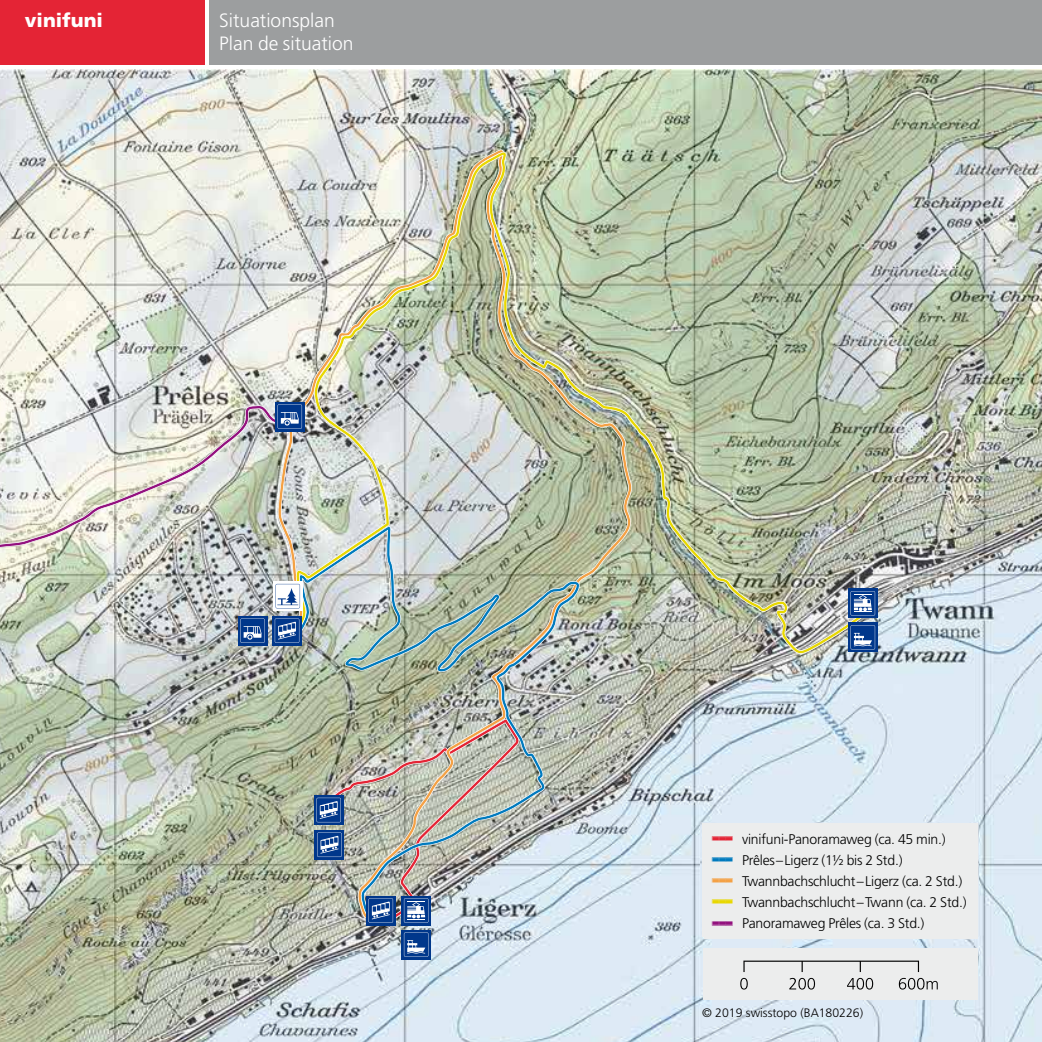
<style>
.page{position:relative;width:1042px;height:1042px;background:#fff}
.page>*{position:absolute;margin:0;border:0;box-sizing:border-box;transform-origin:0 0}
.t1{font:300 19.25px/22.8px "Frutiger LT Std";color:#fff}
.t2{font:900 19.25px "Frutiger LT Std";color:#fff}
.t3{font:300 14px/21px "Frutiger LT Std";letter-spacing:-.015em;color:#000}
.t4{font:300 12.25px "Frutiger LT Std";color:#000}
.t5{font:300 10.5px "Frutiger LT Std";color:#000}
.s1{font-weight:900;font-size:28px;color:#e42435}
.s2{font-weight:900;font-size:28px;color:#007abe}
.s3{font-weight:900;font-size:28px;color:#f4a145}
.s4{font-weight:900;font-size:28px;color:#e8d800}
.s5{font-weight:900;font-size:28px;color:#93117e}
</style>
<div class="page">
<div style="left:209px;top:0;width:833px;height:64px;background:#9c9e9f"></div>
<div style="left:0;top:0;width:204px;height:64px;background:#e42435"></div>
<img style="left:0;top:70px;width:1042px;height:972px">
<svg style="left:0;top:405px;width:277px;height:224px;background:#cdcfc7"></svg>
<img style="left:277px;top:149px;width:356px;height:775px">
<img style="left:294px;top:654px;width:286px;height:266px">
<img style="left:292px;top:152px;width:579px;height:502px">
<div style="left:703px;top:948px;width:275px;height:51px;background:#eceded"></div>
<svg style="left:899px;top:978px;width:39px;height:11px"></svg>
<svg style="left:847px;top:978px;width:26px;height:11px"></svg>
<svg style="left:789px;top:978px;width:26px;height:11px"></svg>
<svg style="left:740px;top:978px;width:8px;height:11px"></svg>
<svg style="left:743px;top:960px;width:176px;height:12px"></svg>
<div style="left:704px;top:825px;width:273px;height:114px;background:#eceded"></div>
<div style="left:238px;top:616px;width:29px;height:29px;background:#00378b"></div>
<svg style="left:240px;top:618px;width:25px;height:25px"></svg>
<svg style="left:273px;top:581px;width:30px;height:30px"></svg>
<svg style="left:275px;top:584px;width:25px;height:24px"></svg>
<svg style="left:401px;top:929px;width:30px;height:30px"></svg>
<svg style="left:404px;top:932px;width:24px;height:25px"></svg>
<div style="left:848px;top:622px;width:30px;height:30px;background:linear-gradient(to right,#00378b,#00378b)"></div>
<svg style="left:850px;top:625px;width:25px;height:24px"></svg>
<svg style="left:272px;top:616px;width:30px;height:29px"></svg>
<svg style="left:275px;top:618px;width:24px;height:25px"></svg>
<div style="left:314px;top:795px;width:30px;height:30px;background:#00378b"></div>
<div style="left:366px;top:895px;width:30px;height:30px;background:#00378b"></div>
<div style="left:848px;top:588px;width:30px;height:30px;background:linear-gradient(to right,#00378b,#00378b)"></div>
<svg style="left:850px;top:591px;width:25px;height:24px"></svg>
<div style="left:401px;top:895px;width:30px;height:30px;background:#00378b"></div>
<svg style="left:701px;top:822px;width:277px;height:114px"></svg>
<div style="left:315px;top:830px;width:29px;height:29px;background:#00378b"></div>
<img style="left:316px;top:719px;width:204px;height:204px">
<svg style="left:275px;top:402px;width:30px;height:29px"></svg>
<svg style="left:277px;top:404px;width:25px;height:25px"></svg>
<h1 class="t2" style="left:25px;top:8px;width:80px">vinifuni</h1>
<h1 class="t1" style="left:219px;top:9px;width:136px">Situationsplan<br>Plan de situation</h1>
<p class="t3" style="left:712px;top:829px;width:256px"><span class="s1">–––</span> vinifuni-Panoramaweg (ca. 45 min.) <span class="s2">–––</span> Prêles–Ligerz (1½ bis 2 Std.)<br><span class="s3">–––</span> Twannbachschlucht–Ligerz (ca. 2 Std.) <span class="s4">–––</span> Twannbachschlucht–Twann (ca. 2 Std.) <span class="s5">–––</span> Panoramaweg Prêles (ca. 3 Std.)</p>
<p class="t5" style="left:702px;top:1006px;width:138px">© 2014 swisstopo (BA140028)</p>
<p class="t4" style="left:702px;top:1006px;width:162px">© 2019 swisstopo (BA180226)</p>
</div>
